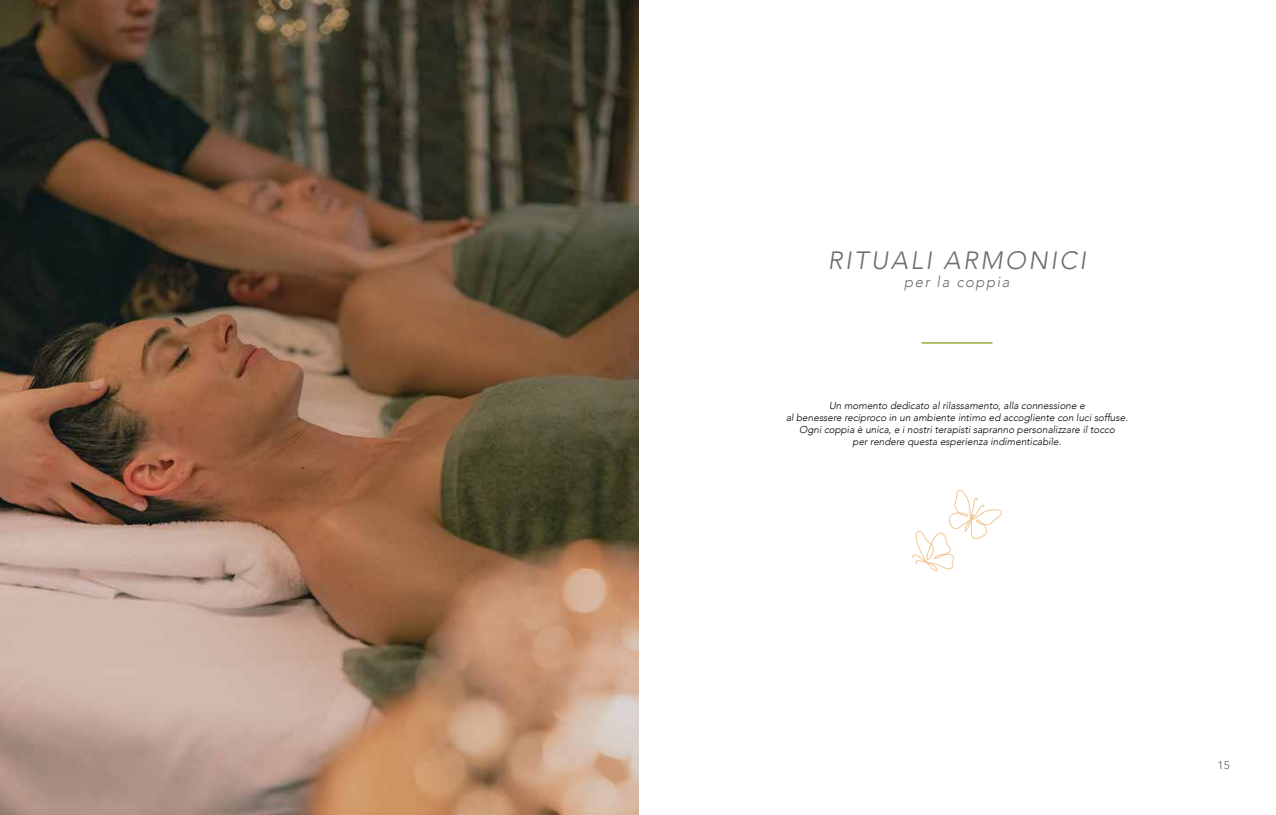
<style>
.page{position:relative;width:1276px;height:815px;background:#fff}
.page>*{position:absolute;margin:0;border:0;box-sizing:border-box;transform-origin:0 0}
.t1{font:italic 300 25px "Avenir";letter-spacing:.1em;color:#6b6e6e}
.t2{font:italic 300 15px "Avenir";letter-spacing:.1em;color:#6b6e6e}
.t3{font:11.25px "Avenir";color:#6b6e6e}
.t4{font:italic 300 10px/12px "Avenir";color:#000;text-align:center}
</style>
<div class="page">
<img style="left:0;top:0;width:638px;height:815px">
<hr style="left:921px;top:342px;width:71px;height:2px;background:#899715">
<svg style="left:912px;top:489px;width:90px;height:82px"></svg>
<h1 class="t1" style="left:828px;top:246px;width:259px">RITUALI ARMONICI</h1>
<h2 class="t2" style="left:904px;top:273px;width:107px">per la coppia</h2>
<p class="t4" style="left:786px;top:400px;width:343px">Un momento dedicato al rilassamento, alla connessione e<br>al benessere reciproco in un ambiente intimo ed accogliente con luci soffuse.<br>Ogni coppia è unica, e i nostri terapisti sapranno personalizzare il tocco<br>per rendere questa esperienza indimenticabile.</p>
<p class="t3" style="left:1217px;top:758px;width:14px">15</p>
</div>
